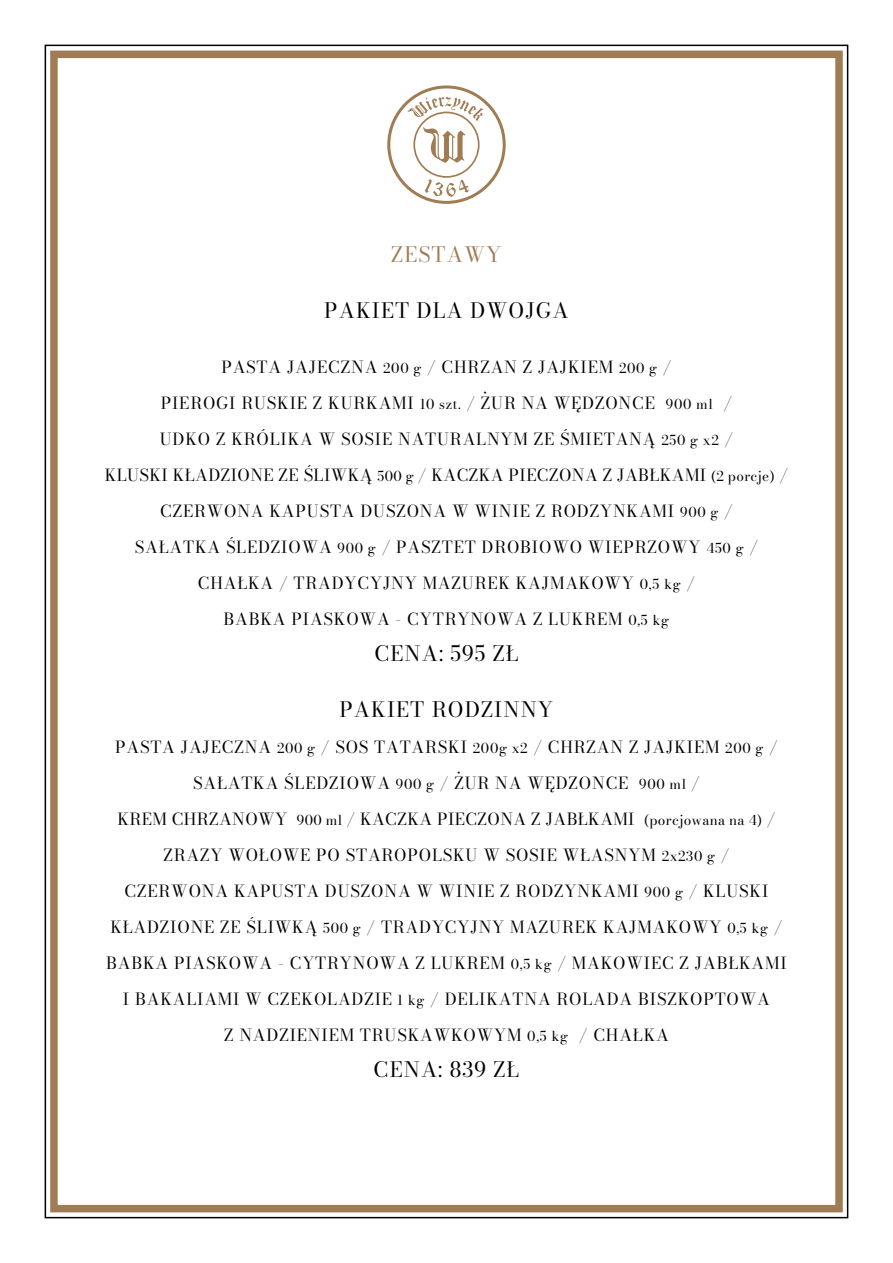
<style>
.page{position:relative;width:893px;height:1263px;background:#fff}
.page>*{position:absolute;margin:0;border:0;box-sizing:border-box;transform-origin:0 0}
.t1{font:21px "Bodoni Moda";letter-spacing:.05em;color:#000}
.t2{font:21px "Bodoni Moda";letter-spacing:.05em;color:#9f7c53}
.t3{font:16.5px/36px "Bodoni Moda";letter-spacing:.05em;color:#000;text-align:center}
.s1{font-size:13.5px}
</style>
<div class="page">
<div style="left:50px;top:51px;width:793px;height:1161px;border:8px solid #9f7c53"></div>
<svg style="left:387px;top:85px;width:119px;height:119px"></svg>
<p class="t2" style="left:391px;top:240px;width:112px">ZESTAWY</p>
<p class="t1" style="left:324px;top:296px;width:246px">PAKIET DLA DWOJGA</p>
<p class="t3" style="left:105px;top:349px;width:685px">PASTA JAJECZNA <span class="s1">200 g</span> / CHRZAN Z JAJKIEM <span class="s1">200 g</span> /<br>PIEROGI RUSKIE Z KURKAMI <span class="s1">10 szt.</span> / ŻUR NA WĘDZONCE <span class="s1">900 ml</span> /<br>UDKO Z KRÓLIKA W SOSIE NATURALNYM ZE ŚMIETANĄ <span class="s1">250 g x2</span> /<br>KLUSKI KŁADZIONE ZE ŚLIWKĄ <span class="s1">500 g</span> / KACZKA PIECZONA Z JABŁKAMI <span class="s1">(2 porcje)</span> / CZERWONA KAPUSTA DUSZONA W WINIE Z RODZYNKAMI <span class="s1">900 g</span> /<br>SAŁATKA ŚLEDZIOWA <span class="s1">900 g</span> / PASZTET DROBIOWO WIEPRZOWY <span class="s1">450 g</span> / CHAŁKA / TRADYCYJNY MAZUREK KAJMAKOWY <span class="s1">0,5 kg</span> /<br>BABKA PIASKOWA - CYTRYNOWA Z LUKREM <span class="s1">0,5 kg</span></p>
<p class="t1" style="left:374px;top:639px;width:146px">CENA: 595 ZŁ</p>
<p class="t1" style="left:339px;top:695px;width:215px">PAKIET RODZINNY</p>
<p class="t3" style="left:106px;top:729px;width:682px">PASTA JAJECZNA <span class="s1">200 g</span> / SOS TATARSKI <span class="s1">200g x2</span> / CHRZAN Z JAJKIEM <span class="s1">200 g</span> / SAŁATKA ŚLEDZIOWA <span class="s1">900 g</span> / ŻUR NA WĘDZONCE <span class="s1">900 ml</span> /<br>KREM CHRZANOWY <span class="s1">900 ml</span> / KACZKA PIECZONA Z JABŁKAMI <span class="s1">(porcjowana na 4)</span> / ZRAZY WOŁOWE PO STAROPOLSKU W SOSIE WŁASNYM <span class="s1">2x230 g</span> /<br>CZERWONA KAPUSTA DUSZONA W WINIE Z RODZYNKAMI <span class="s1">900 g</span> / KLUSKI KŁADZIONE ZE ŚLIWKĄ <span class="s1">500 g</span> / TRADYCYJNY MAZUREK KAJMAKOWY <span class="s1">0,5 kg</span> / BABKA PIASKOWA - CYTRYNOWA Z LUKREM <span class="s1">0,5 kg</span> / MAKOWIEC Z JABŁKAMI I BAKALIAMI W CZEKOLADZIE <span class="s1">1 kg</span> / DELIKATNA ROLADA BISZKOPTOWA<br>Z NADZIENIEM TRUSKAWKOWYM <span class="s1">0,5 kg</span> / CHAŁKA</p>
<p class="t1" style="left:374px;top:1055px;width:147px">CENA: 839 ZŁ</p>
</div>
